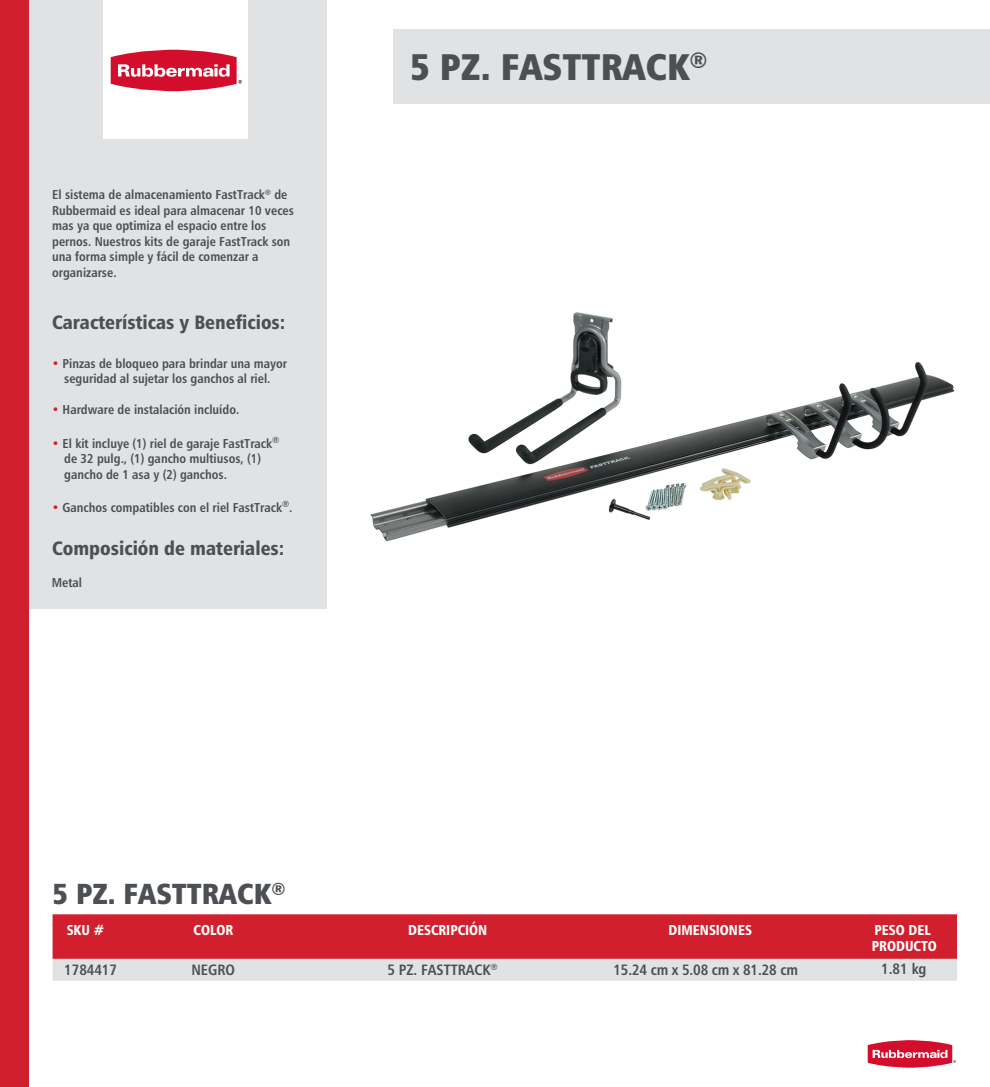
<style>
.page{position:relative;width:990px;height:1087px;background:#fff}
.page>*{position:absolute;margin:0;border:0;box-sizing:border-box;transform-origin:0 0}
.t1{font:37px "Humanist 777 BT Extra Black Cond B";color:#4c4f53}
.t2{font:29px "Humanist 777 BT Extra Black Cond B";color:#4c4f53}
.t3{font:19.25px "Humanist 777 BT Black Condensed B";color:#4c4f53}
.t4{font:15px "Humanist 777 BT Bold Condensed B";letter-spacing:-.005em;color:#4d4f53}
.t5{font:14.25px/16.2px "Humanist 777 BT Black Condensed B";color:#fff;scale:.95 1}
.t6{font:13px/15.5px "Humanist 777 BT Bold Condensed B";color:#4c4f53}
.s1{color:#d21f2e}
</style>
<div class="page">
<div style="left:29px;top:0;width:298px;height:608px;background:#e1e2e4"></div>
<div style="left:0;top:0;width:29px;height:1087px;background:#d21f2e"></div>
<svg style="left:53px;top:914px;width:904px;height:67px;background:#d7606b"></svg>
<div style="left:104px;top:0;width:144px;height:138px;background:#fff"></div>
<svg style="left:111px;top:49px;width:131px;height:42px"></svg>
<svg style="left:868px;top:1040px;width:88px;height:28px"></svg>
<div style="left:393px;top:30px;width:597px;height:74px;background:#e1e2e4"></div>
<img style="left:370px;top:312px;width:585px;height:230px">
<p class="t6" style="left:52px;top:187px;width:243px">El sistema de almacenamiento FastTrack<sup>®</sup> de Rubbermaid es ideal para almacenar 10 veces mas ya que optimiza el espacio entre los pernos. Nuestros kits de garaje FastTrack son una forma simple y fácil de comenzar a organizarse.</p>
<h3 class="t3" style="left:52px;top:310px;width:235px">Características y Beneficios:</h3>
<p class="t6" style="left:52px;top:355px;width:237px;text-align:center"><span class="s1">•</span> Pinzas de bloqueo para brindar una mayor seguridad al sujetar los ganchos al riel.</p>
<p class="t6" style="left:52px;top:402px;width:189px"><span class="s1">•</span> Hardware de instalación incluído.</p>
<p class="t6" style="left:64px;top:435px;width:217px;text-indent:-13px"><span class="s1">•</span> El kit incluye (1) riel de garaje FastTrack<sup>® </sup>de 32 pulg., (1) gancho multiusos, (1) gancho de 1 asa y (2) ganchos.</p>
<p class="t6" style="left:52px;top:499px;width:242px"><span class="s1">•</span> Ganchos compatibles con el riel FastTrack<sup>®</sup>.</p>
<h3 class="t3" style="left:52px;top:536px;width:234px">Composición de materiales:</h3>
<p class="t6" style="left:52px;top:574px;width:32px">Metal</p>
<h1 class="t1" style="left:410px;top:43px;width:299px">5 PZ. FASTTRACK<sup>®</sup></h1>
<h2 class="t2" style="left:53px;top:875px;width:234px">5 PZ. FASTTRACK<sup>®</sup></h2>
<p class="t5" style="left:67px;top:921px;width:41px">SKU #</p>
<p class="t5" style="left:408px;top:921px;width:85px">DESCRIPCIÓN</p>
<p class="t4" style="left:64px;top:960px;width:54px">1784417</p>
<p class="t4" style="left:388px;top:961px;width:112px">5 PZ. FASTTRACK<sup>®</sup></p>
<p class="t5" style="left:194px;top:921px;width:43px">COLOR</p>
<p class="t4" style="left:191px;top:961px;width:45px">NEGRO</p>
<p class="t5" style="left:668px;top:921px;width:89px">DIMENSIONES</p>
<p class="t4" style="left:613px;top:960px;width:186px">15.24 cm x 5.08 cm x 81.28 cm</p>
<p class="t5" style="left:872px;top:921px;width:70px">PESO DEL<br>PRODUCTO</p>
<p class="t4" style="left:881px;top:959px;width:47px">1.81 kg</p>
</div>
